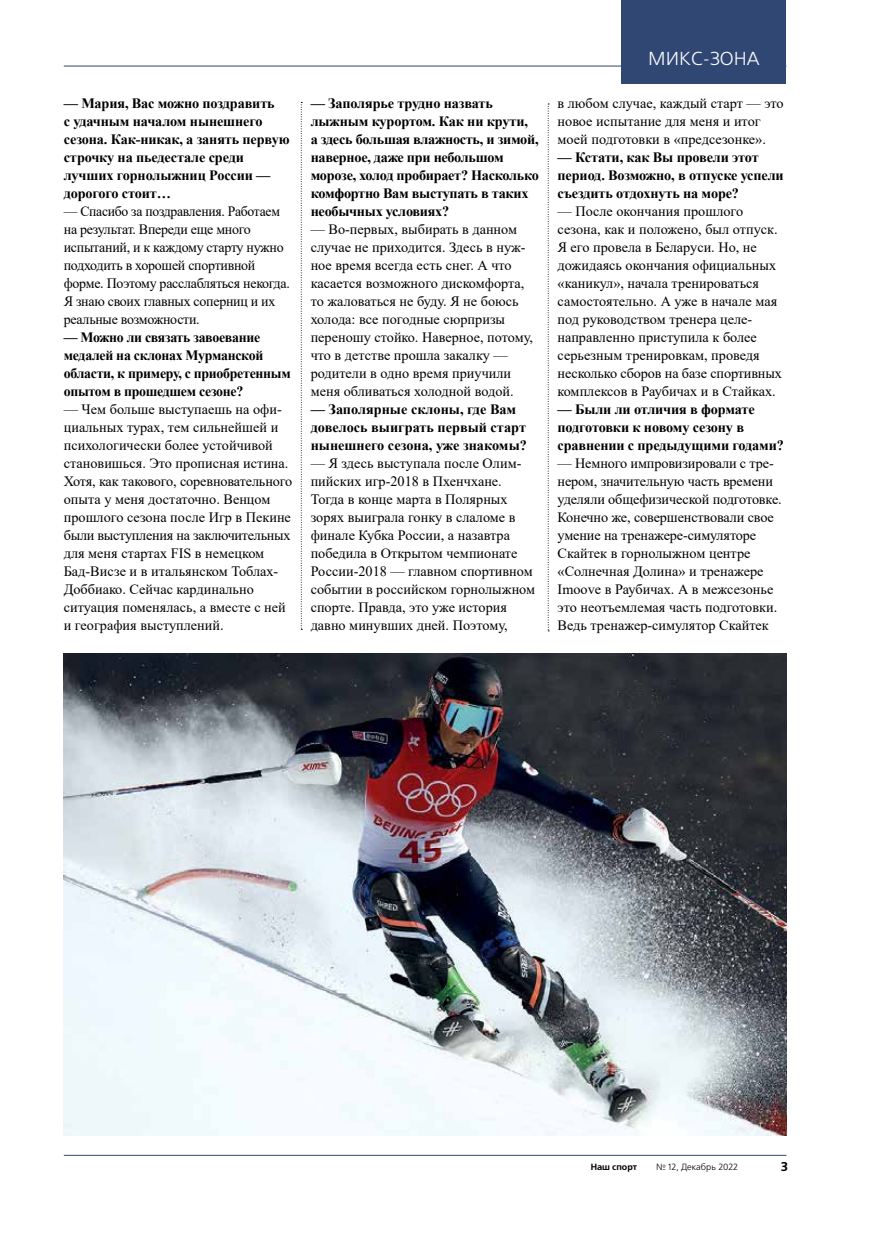
<style>
.page{position:relative;width:872px;height:1234px;background:#fff}
.page>*{position:absolute;margin:0;border:0;box-sizing:border-box;transform-origin:0 0}
.t1{font:18.75px "Free Set C";color:#fff}
.t2{font:14.25px/18px "Times New Roman";color:#000}
.t3{font:700 14.25px/18px "Times New Roman";letter-spacing:-.015em;color:#000}
.t4{font:14.25px/18px "Times New Roman";letter-spacing:-.02em;color:#000;scale:.96 1}
.t5{font:700 12.75px "Free Set C";color:#000}
.t6{font:9px "Free Set C";color:#000}
.t7{font:700 9px "Free Set C";color:#000}
</style>
<div class="page">
<hr style="left:64px;top:66px;width:722px;height:1px;background:#304774">
<div style="left:621px;top:0;width:165px;height:83px;background:#304774"></div>
<hr style="left:64px;top:1154px;width:722px;height:1px;background:#304774">
<img style="left:64px;top:653px;width:722px;height:482px">
<svg style="left:301px;top:102px;width:1px;height:528px"></svg>
<svg style="left:548px;top:104px;width:1px;height:527px"></svg>
<p class="t3" style="left:64px;top:94px;width:227px">— Мария, Вас можно поздравить<br>с удачным началом нынешнего сезона. Как-никак, а занять первую строчку на пьедестале среди лучших горнолыжниц России — дорогого стоит…</p>
<p class="t4" style="left:64px;top:202px;width:237px">— Спасибо за поздравления. Работаем на результат. Впереди еще много испытаний, и к каждому старту нужно подходить в хорошей спортивной форме. Поэтому расслабляться некогда.<br>Я знаю своих главных соперниц и их реальные возможности.</p>
<p class="t3" style="left:64px;top:328px;width:228px">— Можно ли связать завоевание медалей на склонах Мурманской области, к примеру, с приобретенным опытом в прошедшем сезоне?</p>
<p class="t2" style="left:64px;top:400px;width:230px">— Чем больше выступаешь на офи&shy;циальных турах, тем сильнейшей и психологически более устойчивой становишься. Это прописная истина.<br>Хотя, как такового, соревновательного опыта у меня достаточно. Венцом прошлого сезона после Игр в Пекине были выступления на заключительных для меня стартах FIS в немецком Бад-Висзе и в итальянском Тоблах-Доббиако. Сейчас кардинально ситуация поменялась, а вместе с ней и география выступлений.</p>
<p class="t3" style="left:311px;top:94px;width:230px">— Заполярье трудно назвать лыжным курортом. Как ни крути,<br>а здесь большая влажность, и зимой, наверное, даже при небольшом морозе, холод пробирает? Насколько комфортно Вам выступать в таких необычных условиях?</p>
<p class="t2" style="left:311px;top:220px;width:224px">— Во-первых, выбирать в данном случае не приходится. Здесь в нуж&shy;ное время всегда есть снег. А что касается возможного дискомфорта, то жаловаться не буду. Я не боюсь холода: все погодные сюрпризы переношу стойко. Наверное, потому, что в детстве прошла закалку — родители в одно время приучили меня обливаться холодной водой.</p>
<p class="t3" style="left:311px;top:400px;width:218px">— Заполярные склоны, где Вам довелось выиграть первый старт нынешнего сезона, уже знакомы?</p>
<p class="t2" style="left:311px;top:454px;width:226px">— Я здесь выступала после Олим&shy;пийских игр-2018 в Пхенчхане.<br>Тогда в конце марта в Полярных зорях выиграла гонку в слаломе в финале Кубка России, а назавтра победила в Открытом чемпионате<br>России-2018 — главном спортивном событии в российском горнолыжном спорте. Правда, это уже история давно минувших дней. Поэтому,</p>
<h1 class="t1" style="left:648px;top:49px;width:113px">МИКС-ЗОНА</h1>
<p class="t2" style="left:557px;top:94px;width:227px">в любом случае, каждый старт — это новое испытание для меня и итог моей подготовки в «предсезонке».</p>
<p class="t3" style="left:557px;top:148px;width:228px">— Кстати, как Вы провели этот период. Возможно, в отпуске успели съездить отдохнуть на море?</p>
<p class="t2" style="left:557px;top:202px;width:226px">— После окончания прошлого сезона, как и положено, был отпуск.<br>Я его провела в Беларуси. Но, не дожидаясь окончания официальных «каникул», начала тренироваться самостоятельно. А уже в начале мая под руководством тренера целе&shy;направленно приступила к более серьезным тренировкам, проведя несколько сборов на базе спортивных комплексов в Раубичах и в Стайках.</p>
<p class="t3" style="left:557px;top:400px;width:228px">— Были ли отличия в формате подготовки к новому сезону в сравнении с предыдущими годами?</p>
<p class="t2" style="left:557px;top:454px;width:226px">— Немного импровизировали с тре&shy;нером, значительную часть времени уделяли общефизической подготовке.<br>Конечно же, совершенствовали свое умение на тренажере-симуляторе Скайтек в горнолыжном центре «Солнечная Долина» и тренажере Imoove в Раубичах. А в межсезонье это неотъемлемая часть подготовки.<br>Ведь тренажер-симулятор Скайтек</p>
<p class="t7" style="left:590px;top:1161px;width:48px">Наш спорт</p>
<p class="t6" style="left:656px;top:1161px;width:83px">№ 12, Декабрь 2022</p>
<p class="t5" style="left:780px;top:1158px;width:9px">3</p>
</div>
